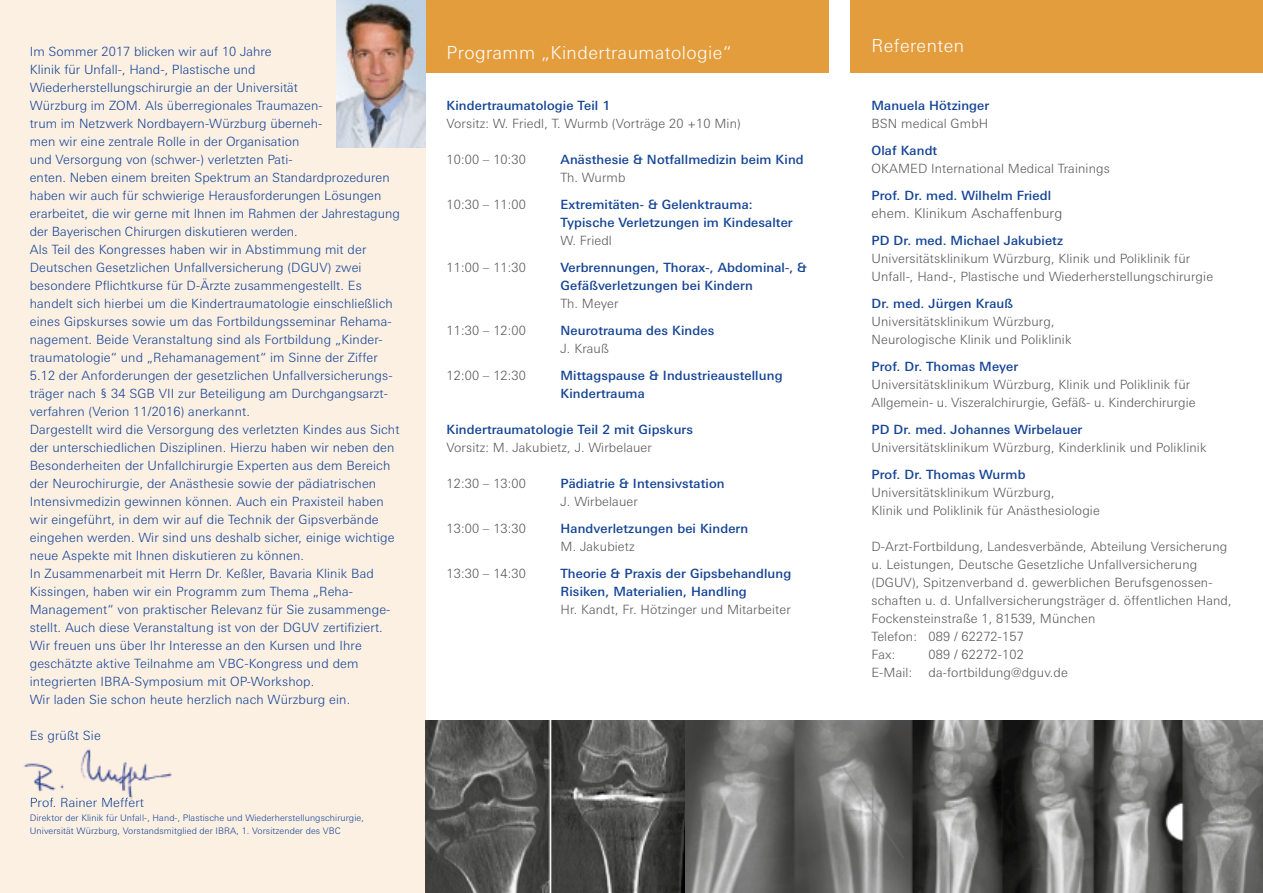
<style>
.page{position:relative;width:1263px;height:893px;background:#fff}
.page>*{position:absolute;margin:0;border:0;box-sizing:border-box;transform-origin:0 0}
.t1{font:300 18px "LT Univers Basic";letter-spacing:.025em;color:#fff}
.t2{font:300 13.5px "LT Univers Basic";letter-spacing:.01em;color:#575756}
.t3{font:300 12.75px/18px "LT Univers Basic";letter-spacing:.01em;color:#134395}
.t4{font:300 12.75px/18px "LT Univers Basic";letter-spacing:.01em;color:#575756}
.t5{font:500 12.75px/18px "LT Univers Basic";letter-spacing:.01em;color:#134395}
.t6{font:300 9px/13.5px "LT Univers Basic";letter-spacing:.01em;color:#134395}
</style>
<div class="page">
<div style="left:425px;top:0;width:403px;height:72px;background:#e49d3c"></div>
<div style="left:850px;top:0;width:413px;height:72px;background:#e49d3c"></div>
<div style="left:0;top:0;width:425px;height:893px;background:#fcf0e3"></div>
<img style="left:336px;top:0;width:89px;height:147px">
<img style="left:24px;top:749px;width:148px;height:49px">
<img style="left:31px;top:798px;width:112px;height:2px">
<img style="left:685px;top:720px;width:578px;height:173px">
<img style="left:425px;top:720px;width:260px;height:173px">
<p class="t3" style="left:30px;top:42px;width:372px">Im Sommer 2017 blicken wir auf 10 Jahre<br>Klinik für Unfall-, Hand-, Plastische und<br>Wiederherstellungs chirurgie an der Universität<br>Würzburg im ZOM. Als überregionales Traumazen-<br>trum im Netzwerk Nordbayern-Würzburg überneh-<br>men wir eine zentrale Rolle in der Organisation<br>und Versorgung von (schwer-) verletzten Pati-<br>enten. Neben einem breiten Spektrum an Standardprozeduren haben wir auch für schwierige Herausforderungen Lösungen erarbeitet, die wir gerne mit Ihnen im Rahmen der Jahrestagung der Bayerischen Chirurgen diskutieren werden.<br>Als Teil des Kongresses haben wir in Abstimmung mit der Deutschen Gesetzlichen Unfallversicherung (DGUV) zwei besondere Pflichtkurse für D-Ärzte zusammengestellt. Es handelt sich hierbei um die Kindertraumatologie einschließlich eines Gipskurses sowie um das Fortbildungsseminar Rehama&shy;nagement. Beide Veranstaltung sind als Fortbildung „Kinder&shy;traumatologie“ und „Rehamanagement“ im Sinne der Ziffer 5.12 der Anforderungen der gesetzlichen Unfallversicherungs&shy;träger nach § 34 SGB VII zur Beteiligung am Durchgangsarzt&shy;verfahren (Verion 11/2016) anerkannt.<br>Dargestellt wird die Versorgung des verletzten Kindes aus Sicht der unterschiedlichen Disziplinen. Hierzu haben wir neben den Besonderheiten der Unfallchirurgie Experten aus dem Bereich der Neurochirurgie, der Anästhesie sowie der pädiatrischen Intensivmedizin gewinnen können. Auch ein Praxisteil haben wir eingeführt, in dem wir auf die Technik der Gipsverbände eingehen werden. Wir sind uns deshalb sicher, einige wichtige neue Aspekte mit Ihnen diskutieren zu können.<br>In Zusammenarbeit mit Herrn Dr. Keßler, Bavaria Klinik Bad Kissingen, haben wir ein Programm zum Thema „Reha-Management“ von praktischer Relevanz für Sie zusammenge&shy;stellt. Auch diese Veranstaltung ist von der DGUV zertifiziert.<br>Wir freuen uns über Ihr Interesse an den Kursen und Ihre geschätzte aktive Teilnahme am VBC-Kongress und dem integrierten IBRA-Symposium mit OP-Workshop.<br>Wir laden Sie schon heute herzlich nach Würzburg ein.</p>
<p class="t3" style="left:30px;top:726px;width:73px">Es grüßt Sie</p>
<p class="t3" style="left:30px;top:793px;width:116px">Prof. Rainer Meffert</p>
<p class="t6" style="left:30px;top:810px;width:336px">Direktor der Klinik für Unfall-, Hand-, Plastische und Wiederherstellungschirurgie,<br>Universität Würzburg, Vorstandsmitglied der IBRA, 1. Vorsitzender des VBC</p>
<h1 class="t1" style="left:446px;top:41px;width:287px">Programm „Kindertraumatologie“</h1>
<h1 class="t1" style="left:871px;top:35px;width:94px">Referenten</h1>
<p class="t5" style="left:446px;top:96px;width:165px">Kindertraumatologie Teil 1</p>
<p class="t4" style="left:446px;top:114px;width:296px">Vorsitz: W. Friedl, T. Wurmb (Vorträge 20 +10 Min)</p>
<p class="t4" style="left:446px;top:150px;width:81px">10:00 – 10:30</p>
<p class="t5" style="left:560px;top:150px;width:245px">Anästhesie &amp; Notfallmedizin beim Kind</p>
<p class="t4" style="left:560px;top:168px;width:66px">Th. Wurmb</p>
<p class="t4" style="left:446px;top:195px;width:81px">10:30 – 11:00</p>
<p class="t5" style="left:560px;top:195px;width:234px">Extremitäten- &amp; Gelenktrauma:<br>Typische Verletzungen im Kindesalter</p>
<p class="t4" style="left:560px;top:231px;width:53px">W. Friedl</p>
<p class="t4" style="left:446px;top:258px;width:81px">11:00 – 11:30</p>
<p class="t5" style="left:560px;top:258px;width:248px">Verbrennungen, Thorax-, Abdominal-, &amp;<br>Gefäßverletzungen bei Kindern</p>
<p class="t4" style="left:560px;top:294px;width:60px">Th. Meyer</p>
<p class="t4" style="left:446px;top:321px;width:81px">11:30 – 12:00</p>
<p class="t5" style="left:560px;top:321px;width:155px">Neurotrauma des Kindes</p>
<p class="t4" style="left:560px;top:339px;width:50px">J. Krauß</p>
<p class="t4" style="left:446px;top:366px;width:81px">12:00 – 12:30</p>
<p class="t5" style="left:560px;top:366px;width:224px">Mittagspause &amp; Industrieaustellung<br>Kindertrauma</p>
<p class="t5" style="left:446px;top:420px;width:248px">Kindertraumatologie Teil 2 mit Gipskurs</p>
<p class="t4" style="left:446px;top:438px;width:207px">Vorsitz: M. Jakubietz, J. Wirbelauer</p>
<p class="t4" style="left:446px;top:474px;width:81px">12:30 – 13:00</p>
<p class="t5" style="left:560px;top:474px;width:166px">Pädiatrie &amp; Intensivstation</p>
<p class="t4" style="left:560px;top:492px;width:79px">J. Wirbelauer</p>
<p class="t4" style="left:446px;top:519px;width:81px">13:00 – 13:30</p>
<p class="t5" style="left:560px;top:519px;width:189px">Handverletzungen bei Kindern</p>
<p class="t4" style="left:560px;top:537px;width:76px">M. Jakubietz</p>
<p class="t4" style="left:446px;top:564px;width:81px">13:30 – 14:30</p>
<p class="t5" style="left:560px;top:564px;width:232px">Theorie &amp; Praxis der Gipsbehandlung<br>Risiken, Materialien, Handling</p>
<p class="t4" style="left:560px;top:600px;width:232px">Hr. Kandt, Fr. Hötzinger und Mitarbeiter</p>
<p class="t5" style="left:871px;top:96px;width:119px">Manuela Hötzinger</p>
<p class="t4" style="left:871px;top:114px;width:118px">BSN medical GmbH</p>
<p class="t5" style="left:871px;top:141px;width:67px">Olaf Kandt</p>
<p class="t4" style="left:871px;top:159px;width:240px">OKAMED International Medical Trainings</p>
<p class="t5" style="left:871px;top:186px;width:181px">Prof. Dr. med. Wilhelm Friedl</p>
<p class="t2" style="left:871px;top:205px;width:192px">ehem. Klinikum Aschaffenburg</p>
<p class="t5" style="left:871px;top:231px;width:193px">PD Dr. med. Michael Jakubietz</p>
<p class="t4" style="left:871px;top:249px;width:343px">Universitätsklinikum Würzburg, Klinik und Poliklinik für<br>Unfall-, Hand-, Plastische und Wiederherstellungschirurgie</p>
<p class="t5" style="left:871px;top:294px;width:143px">Dr. med. Jürgen Krauß</p>
<p class="t4" style="left:871px;top:312px;width:202px">Universitätsklinikum Würzburg,<br>Neurologische Klinik und Poliklinik</p>
<p class="t5" style="left:871px;top:357px;width:148px">Prof. Dr. Thomas Meyer</p>
<p class="t4" style="left:871px;top:375px;width:326px">Universitätsklinikum Würzburg, Klinik und Poliklinik für<br>Allgemein- u. Viszeralchirurgie, Gefäß- u. Kinderchirurgie</p>
<p class="t5" style="left:871px;top:420px;width:212px">PD Dr. med. Johannes Wirbelauer</p>
<p class="t4" style="left:871px;top:438px;width:337px">Universitätsklinikum Würzburg, Kinderklinik und Poliklinik</p>
<p class="t5" style="left:871px;top:465px;width:155px">Prof. Dr. Thomas Wurmb</p>
<p class="t4" style="left:871px;top:483px;width:230px">Universitätsklinikum Würzburg,<br>Klinik und Poliklinik für Anästhesiologie</p>
<p class="t4" style="left:871px;top:537px;width:362px">D-Arzt-Fortbildung, Landesverbände, Abteilung Versicherung u. Leistungen, Deutsche Gesetzliche Unfallver siche rung (DGUV), Spitzenverband d. gewerblichen Berufsgenossen&shy;schaften u. d. Unfallversicherungs träger d. öffent lichen Hand, Fockensteinstraße 1, 81539, München<br>Telefon: 089 / 62272-157<br>Fax:</p>
<p class="t4" style="left:928px;top:645px;width:97px">089 / 62272-102</p>
<p class="t4" style="left:871px;top:663px;width:42px">E-Mail:</p>
<p class="t4" style="left:928px;top:663px;width:141px">da-fortbildung@dguv.de</p>
</div>
